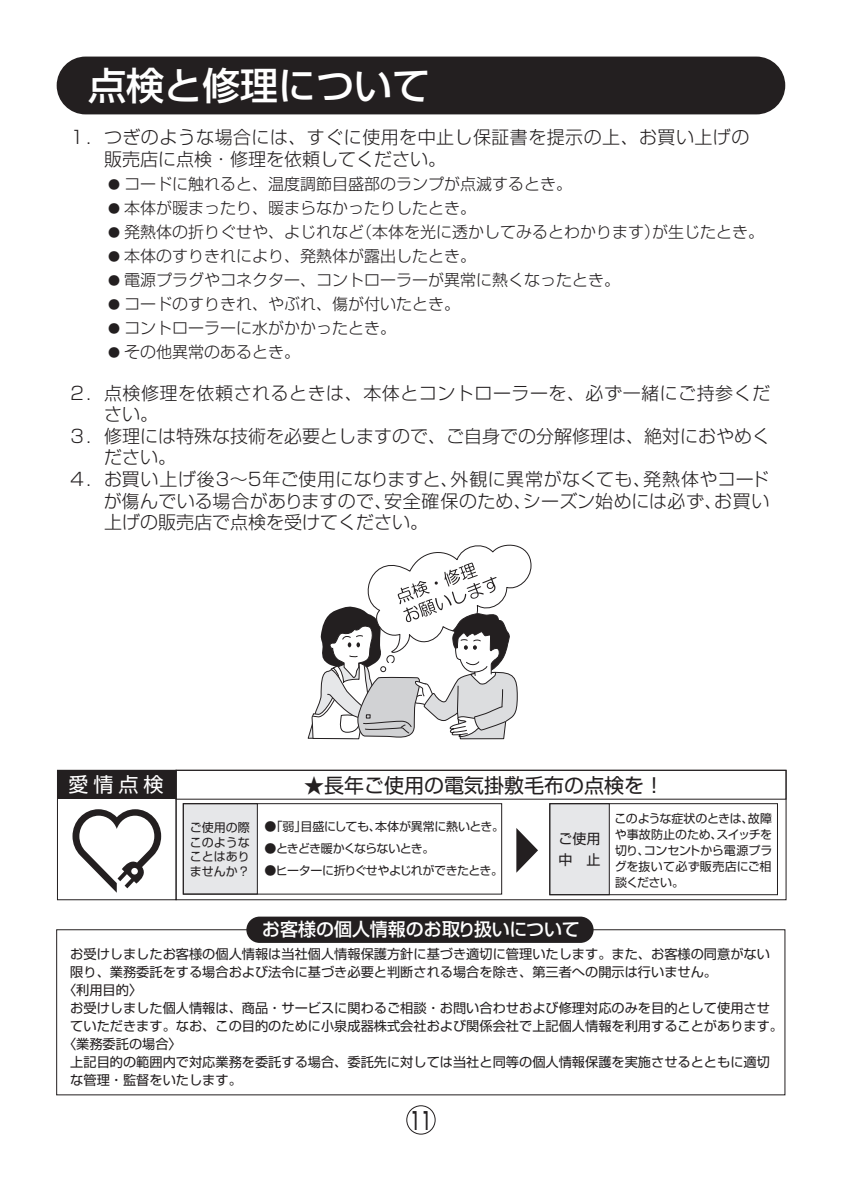
<style>
.page{position:relative;width:842px;height:1191px;background:#fff}
.page>*{position:absolute;margin:0;border:0;box-sizing:border-box;transform-origin:0 0}
.t1{font:500 38px "Shin Go Pro";color:#fff}
.t2{font:500 24px "Shin Go Pro";color:#231f20;scale:.6 1}
.t3{font:20px "Shin Go Pro";color:#231f20}
.t4{font:20px "Shin Go Pro";color:#fff}
.t5{font:300 18px/21.6px "Shin Go Pro";letter-spacing:.015em;color:#231f20}
.t6{font:500 18px "Shin Go Pro";color:#fff}
.t7{font:300 16px "Shin Go Pro";color:#231f20}
.t8{font:14px/21px "Shin Go Pro";color:#231f20}
.t9{font:13.2px "Shin Go Pro";color:#231f20}
.t10{font:12px/16px "Shin Go Pro";letter-spacing:-.025em;color:#231f20;text-align:justify}
.t11{font:12px "Shin Go Pro";letter-spacing:-.045em;color:#231f20}
.t12{font:12px "Shin Go Pro";letter-spacing:-.075em;color:#231f20}
.s1{font-size:12px}
</style>
<div class="page">
<div style="left:406px;top:1105px;width:30px;height:29px;border:1px solid #231f20;border-radius:50%"></div>
<div style="left:57px;top:57px;width:728px;height:57px;background:#231f20;border-radius:29px"></div>
<div style="left:176px;top:770px;width:610px;height:29px;border:1px solid #231f20"></div>
<svg style="left:516px;top:828px;width:22px;height:44px"></svg>
<div style="left:57px;top:770px;width:120px;height:130px;border:1px solid #231f20"></div>
<div style="left:57px;top:770px;width:119px;height:29px;background:#231f20"></div>
<svg style="left:72px;top:809px;width:89px;height:83px"></svg>
<div style="left:549px;top:803px;width:61px;height:92px;background:#e6e7e9;border:1px solid #231f20"></div>
<div style="left:549px;top:803px;width:229px;height:92px;border:1px solid #231f20"></div>
<div style="left:183px;top:803px;width:74px;height:91px;background:#e6e7e9"></div>
<div style="left:183px;top:803px;width:75px;height:91px;border:1px solid #231f20"></div>
<div style="left:183px;top:803px;width:319px;height:91px;border:1px solid #231f20"></div>
<div style="left:56px;top:929px;width:729px;height:166px;border:1px solid #231f20"></div>
<div style="left:246px;top:916px;width:348px;height:27px;background:#231f20;border-radius:13px"></div>
<svg style="left:307px;top:544px;width:225px;height:196px"></svg>
<h1 class="t1" style="left:88px;top:55px;width:343px">点検と修理について</h1>
<h3 class="t5" style="left:68px;top:124px;width:683px">１．つぎのような場合には、すぐに使用を中止し保証書を提示の上、お買い上げの　　販売店に点検・修理を依頼してください。</h3>
<p class="t7" style="left:108px;top:171px;width:465px"><span class="s1">●</span> コードに触れると、温度調節目盛部のランプが点滅するとき。</p>
<p class="t7" style="left:108px;top:195px;width:369px"><span class="s1">●</span> 本体が暖まったり、暖まらなかったりしたとき。</p>
<p class="t7" style="left:108px;top:219px;width:657px"><span class="s1">●</span> 発熱体の折りぐせや、よじれなど（本体を光に透かしてみるとわかります）が生じたとき。</p>
<p class="t7" style="left:108px;top:243px;width:369px"><span class="s1">●</span> 本体のすりきれにより、発熱体が露出したとき。</p>
<p class="t7" style="left:108px;top:267px;width:513px"><span class="s1">●</span> 電源プラグやコネクター、コントローラーが異常に熱くなったとき。</p>
<p class="t7" style="left:108px;top:291px;width:353px"><span class="s1">●</span> コードのすりきれ、やぶれ、傷が付いたとき。</p>
<p class="t7" style="left:108px;top:315px;width:289px"><span class="s1">●</span> コントローラーに水がかかったとき。</p>
<p class="t7" style="left:108px;top:339px;width:193px"><span class="s1">●</span> その他異常のあるとき。</p>
<h3 class="t5" style="left:68px;top:380px;width:704px">２．点検修理を依頼されるときは、本体とコントローラーを、必ず一緒にご持参くだ　　さい。<br>３．修理には特殊な技術を必要としますので、ご自身での分解修理は、絶対におやめく　　ださい。<br>４．お買い上げ後３～５年ご使用になりますと、外観に異常がなくても、発熱体やコード　　が傷んでいる場合がありますので、安全確保のため、シーズン始めには必ず、お買い　　上げの販売店で点検を受けてください。</h3>
<h3 class="t4" style="left:69px;top:768px;width:97px">愛情点検</h3>
<h3 class="t3" style="left:304px;top:768px;width:362px">★長年ご使用の電気掛敷毛布の点検を！</h3>
<p class="t8" style="left:558px;top:826px;width:43px">ご使用中　止</p>
<p class="t10" style="left:615px;top:808px;width:159px">このような症状のときは、故障や事故防止のため、スイッチを切り、コンセントから電源プラグを抜いて必ず販売店にご相談ください。</p>
<p class="t10" style="left:190px;top:819px;width:61px;line-height:14.4px">ご使用の際このようなことはありませんか？</p>
<p class="t10" style="left:265px;top:817px;width:241px">●｢弱｣目盛にしても、本体が異常に熱いとき。</p>
<p class="t12" style="left:265px;top:839px;width:171px">●ときどき暖かくならないとき。</p>
<p class="t11" style="left:265px;top:861px;width:240px">●ヒーターに折りぐせやよじれができたとき。</p>
<h3 class="t6" style="left:262px;top:915px;width:319px">お客様の個人情報のお取り扱いについて</h3>
<p class="t9" style="left:70px;top:943px;width:701px">お受けしましたお客様の個人情報は当社個人情報保護方針に基づき適切に管理いたします。また、お客様の同意がない</p>
<p class="t9" style="left:70px;top:961px;width:648px">限り、業務委託をする場合および法令に基づき必要と判断される場合を除き、第三者への開示は行いません。</p>
<p class="t9" style="left:63px;top:979px;width:81px">〈利用目的〉</p>
<p class="t9" style="left:70px;top:997px;width:701px">お受けしました個人情報は、商品・サービスに関わるご相談・お問い合わせおよび修理対応のみを目的として使用させ</p>
<p class="t9" style="left:70px;top:1015px;width:714px">ていただきます。なお、この目的のために小泉成器株式会社および関係会社で上記個人情報を利用することがあります。</p>
<p class="t9" style="left:63px;top:1033px;width:120px">〈業務委託の場合〉</p>
<p class="t9" style="left:70px;top:1051px;width:701px">上記目的の範囲内で対応業務を委託する場合、委託先に対しては当社と同等の個人情報保護を実施させるとともに適切</p>
<p class="t9" style="left:70px;top:1069px;width:173px">な管理・監督をいたします。</p>
<h2 class="t2" style="left:410px;top:1100px;width:38px">11</h2>
</div>
